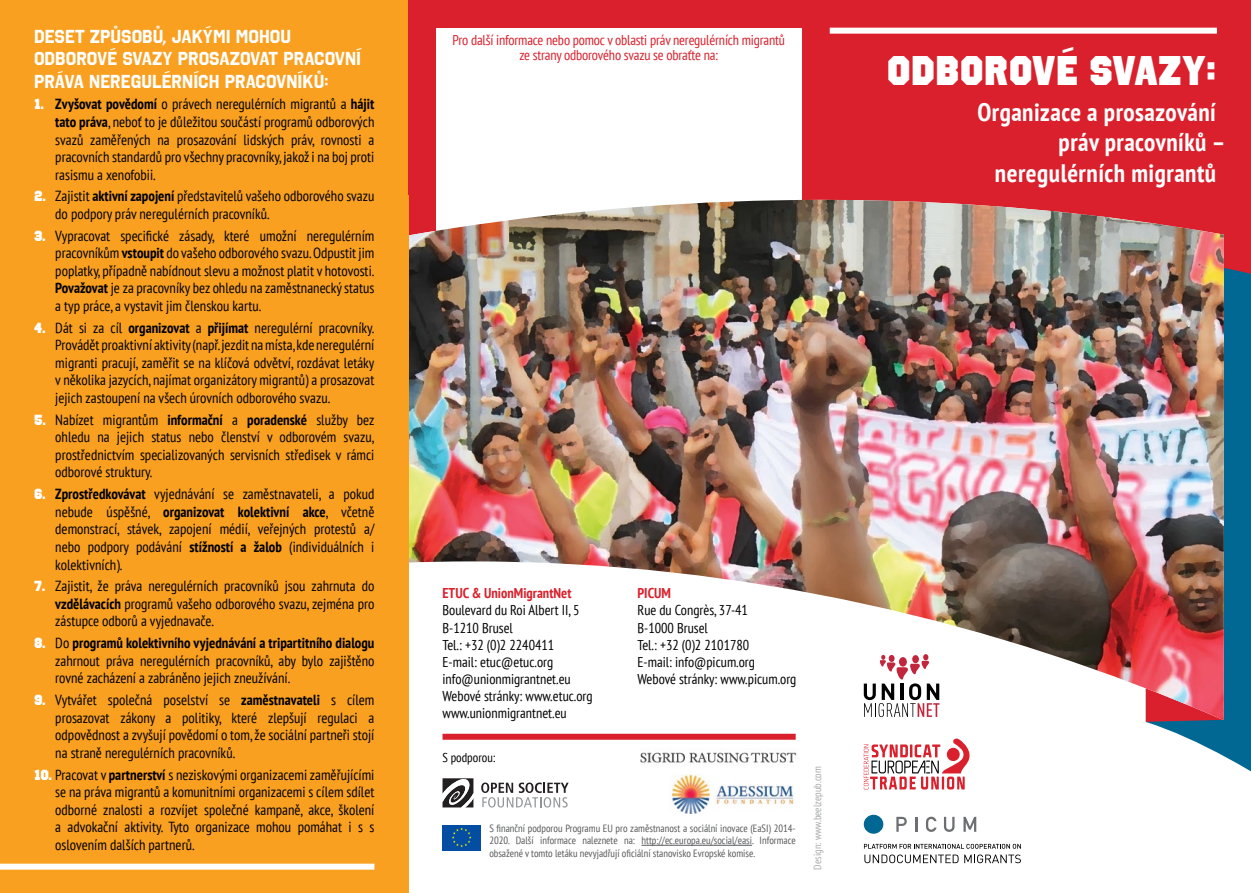
<style>
.page{position:relative;width:1251px;height:893px;background:#fff}
.page>*{position:absolute;margin:0;border:0;box-sizing:border-box;transform-origin:0 0}
.txt{font:41.4px "Octin College Bl";color:#fff}
.txt-2{font:700 condensed 25.2px "PT Sans";letter-spacing:.02em;color:#fff}
.t1{font:700 18.75px/22.5px "Octin College Rg";color:#fff}
.t2{font:condensed 14.7px/17.5px "PT Sans";color:#000;text-align:justify}
.txt-3{font:condensed 14.25px "PT Sans";color:#000}
.txt-4{font:condensed 14.25px/15px "PT Sans";letter-spacing:-.01em;color:#da202c;text-align:center}
.txt-5{font:700 condensed 14.25px "PT Sans";color:#da202c}
.txt-6{font:condensed 12.75px "PT Sans";color:#000}
.txt-7{font:condensed 10.5px/12.6px "PT Sans";color:#58595b;text-align:justify}
.txt-8{font:condensed 10.5px "PT Sans";color:#a7a9ac}
.s1{font-family:"Octin College Bl";font-stretch:normal;color:#fff}
.s2{font-weight:700}
</style>
<div class="page">
<div style="left:0;top:0;width:408px;height:893px;background:#f9a020"></div>
<div style="left:408px;top:0;width:842px;height:306px;background:#da202c"></div>
<svg style="left:863px;top:738px;width:107px;height:51px"></svg>
<svg style="left:863px;top:844px;width:157px;height:19px"></svg>
<div style="left:863px;top:815px;width:20px;height:19px;background:#006892;border-radius:50%"></div>
<svg style="left:896px;top:817px;width:10px;height:15px"></svg>
<hr style="left:914px;top:817px;width:3px;height:15px;background:#6d6e71">
<svg style="left:926px;top:817px;width:10px;height:15px"></svg>
<svg style="left:944px;top:817px;width:10px;height:15px"></svg>
<svg style="left:963px;top:817px;width:13px;height:15px"></svg>
<img style="left:669px;top:775px;width:125px;height:39px">
<svg style="left:481px;top:782px;width:87px;height:25px"></svg>
<svg style="left:442px;top:778px;width:31px;height:29px"></svg>
<div style="left:436px;top:28px;width:365px;height:287px;background:#fff"></div>
<div style="left:442px;top:734px;width:353px;height:6px;background:#da202c"></div>
<div style="left:442px;top:825px;width:38px;height:25px;background:#034ea2"></div>
<svg style="left:452px;top:828px;width:19px;height:19px"></svg>
<hr style="left:641px;top:845px;width:111px;height:1px;background:#58595b">
<div style="left:829px;top:28px;width:387px;height:6px;background:#fff"></div>
<div style="left:0;top:864px;width:374px;height:6px;background:#fff"></div>
<img style="left:640px;top:752px;width:157px;height:11px">
<svg style="left:1146px;top:253px;width:104px;height:518px;fill:#006892"></svg>
<svg style="left:1145px;top:720px;width:78px;height:2px"></svg>
<img style="left:408px;top:200px;width:815px;height:520px">
<h2 class="t1" style="left:34px;top:25px;width:328px">DESET ZPŮSOBŮ, JAKÝMI MOHOU<br>ODBOROVÉ SVAZY PROSAZOVAT PRACOVNÍ<br>PRÁVA NEREGULÉRNÍCH PRACOVNÍKŮ:</h2>
<p class="t2" style="left:55px;top:95px;width:320px;text-indent:-21px"><span class="s1">1.</span> <span class="s2">Zvyšovat povědomí</span> o právech neregulérních migrantů a <span class="s2">hájit tato práva</span>, neboť to je důležitou součástí programů odborových svazů zaměřených na prosazování lidských práv, rovnosti a pracovních standardů pro všechny pracovníky, jakož i na boj proti rasismu a xenofobii.</p>
<p class="t2" style="left:55px;top:187px;width:320px;text-indent:-21px"><span class="s1">2.</span> Zajistit <span class="s2">aktivní zapojení</span> představitelů vašeho odborového svazu do podpory práv neregulérních pracovníků.</p>
<p class="t2" style="left:55px;top:227px;width:320px;text-indent:-21px"><span class="s1">3.</span> Vypracovat specifické zásady, které umožní neregulérním pracovníkům <span class="s2">vstoupit</span> do vašeho odborového svazu. Odpustit jim poplatky, případně nabídnout slevu a možnost platit v hotovosti.<br><span class="s2">Považovat</span> je za pracovníky bez ohledu na zaměstnanecký status a typ práce, a vystavit jim členskou kartu.</p>
<p class="t2" style="left:55px;top:319px;width:320px;text-indent:-21px"><span class="s1">4.</span> Dát si za cíl <span class="s2">organizovat</span> a <span class="s2">přijímat</span> neregulérní pracovníky.<br>Provádět proaktivní aktivity (např. jezdit na místa, kde neregulérní migranti pracují, zaměřit se na klíčová odvětví, rozdávat letáky v několika jazycích, najímat organizátory migrantů) a prosazovat jejich zastoupení na všech úrovních odborového svazu.</p>
<p class="t2" style="left:55px;top:411px;width:320px;text-indent:-21px"><span class="s1">5.</span> Nabízet migrantům <span class="s2">informační</span> a <span class="s2">poradenské</span> služby bez ohledu na jejich status nebo členství v odborovém svazu, prostřednictvím specializovaných servisních středisek v rámci odborové struktury.</p>
<p class="t2" style="left:55px;top:485px;width:320px;text-indent:-21px"><span class="s1">6.</span> <span class="s2">Zprostředkovávat</span> vyjednávání se zaměstnavateli, a pokud nebude úspěšné, <span class="s2">organizovat kolektivní akce</span>, včetně demonstrací, stávek, zapojení médií, veřejných protestů a/ nebo podpory podávání <span class="s2">stížností a žalob</span> (individuálních i kolektivních).</p>
<p class="t2" style="left:55px;top:577px;width:320px;text-indent:-21px"><span class="s1">7.</span> Zajistit, že práva neregulérních pracovníků jsou zahrnuta do <span class="s2">vzdělávacích</span> programů vašeho odborového svazu, zejména pro zástupce odborů a vyjednavače.</p>
<p class="t2" style="left:55px;top:634px;width:320px;text-indent:-21px"><span class="s1">8.</span> Do <span class="s2">programů kolektivního vyjednávání a tripartitního dialogu </span>zahrnout práva neregulérních pracovníků, aby bylo zajištěno rovné zacházení a zabráněno jejich zneužívání.</p>
<p class="t2" style="left:55px;top:691px;width:320px;text-indent:-21px"><span class="s1">9.</span> Vytvářet společná poselství se <span class="s2">zaměstnavateli</span> s cílem prosazovat zákony a politiky, které zlepšují regulaci a odpovědnost a zvyšují povědomí o tom, že sociální partneři stojí na straně neregulérních pracovníků.</p>
<p class="t2" style="left:55px;top:765px;width:320px;text-indent:-21px"><span class="s1">10.</span> Pracovat v <span class="s2">partnerství</span> s neziskovými organizacemi zaměřujícími se na práva migrantů a komunitními organizacemi s cílem sdílet odborné znalosti a rozvíjet společné kampaně, akce, školení a advokační aktivity. Tyto organizace mohou pomáhat i s s oslovením dalších partnerů.</p>
<p class="txt-4" style="left:452px;top:32px;width:334px">Pro další informace nebo pomoc v oblasti práv neregulérních migrantů ze strany odborového svazu se obraťte na:</p>
<p class="txt" style="left:886px;top:47px;width:331px">ODBOROVÉ SVAZY:</p>
<p class="txt-2" style="left:977px;top:96px;width:240px">Organizace a prosazování</p>
<p class="txt-2" style="left:1058px;top:126px;width:168px">práv pracovníků –</p>
<p class="txt-2" style="left:994px;top:156px;width:223px">neregulérních migrantů</p>
<p class="txt-5" style="left:442px;top:584px;width:130px">ETUC &amp; UnionMigrantNet</p>
<p class="txt-3" style="left:442px;top:601px;width:138px">Boulevard du Roi Albert II, 5</p>
<p class="txt-3" style="left:442px;top:618px;width:72px">B-1210 Brusel</p>
<p class="txt-3" style="left:442px;top:635px;width:113px">Tel.: +32 (0)2 2240411</p>
<p class="txt-3" style="left:442px;top:653px;width:112px">E-mail: etuc@etuc.org</p>
<p class="txt-3" style="left:442px;top:670px;width:130px">info@unionmigrantnet.eu</p>
<p class="txt-3" style="left:442px;top:687px;width:152px">Webové stránky: www.etuc.org</p>
<p class="txt-3" style="left:442px;top:704px;width:126px">www.unionmigrantnet.eu</p>
<p class="txt-6" style="left:442px;top:749px;width:54px">S podporou:</p>
<p class="txt-5" style="left:637px;top:584px;width:35px">PICUM</p>
<p class="txt-3" style="left:637px;top:601px;width:112px">Rue du Congrès, 37-41</p>
<p class="txt-3" style="left:637px;top:618px;width:72px">B-1000 Brusel</p>
<p class="txt-3" style="left:637px;top:635px;width:113px">Tel.: +32 (0)2 2101780</p>
<p class="txt-3" style="left:637px;top:653px;width:119px">E-mail: info@picum.org</p>
<p class="txt-3" style="left:637px;top:670px;width:160px">Webové stránky: www.picum.org</p>
<p class="txt-7" style="left:489px;top:822px;width:308px">S finanční podporou Programu EU pro zaměstnanost a sociální inovace (EaSI) 2014- 2020. Další informace naleznete na: http://ec.europa.eu/social/easi. Informace obsažené v tomto letáku nevyjadřují oficiální stanovisko Evropské komise.</p>
<p class="txt-8" style="left:810px;top:870px;width:105px;rotate:-90deg">Design: www.beelzepub.com</p>
</div>
